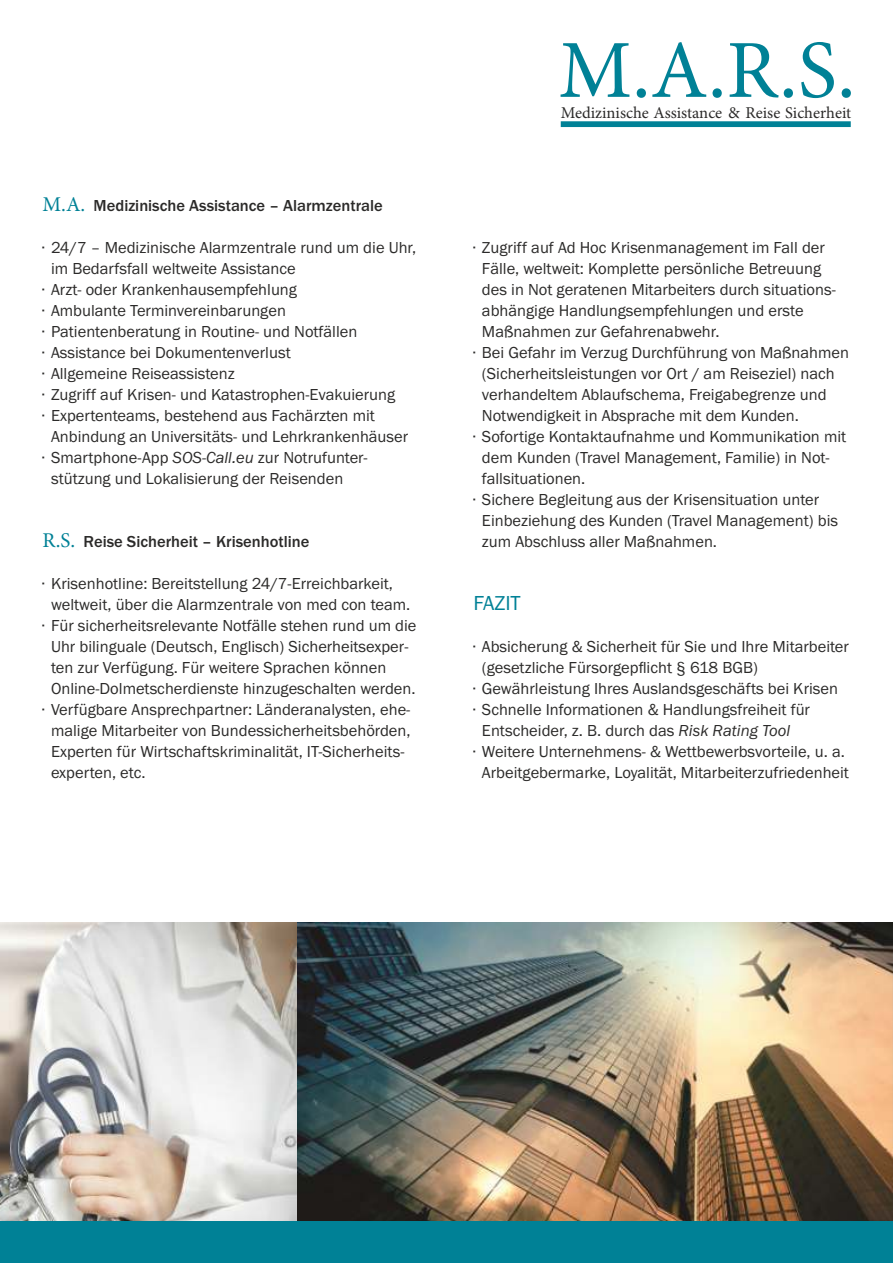
<style>
.page{position:relative;width:893px;height:1263px;background:#fff}
.page>*{position:absolute;margin:0;border:0;box-sizing:border-box;transform-origin:0 0}
.t1{font:82.5px "Minion Pro";color:#008196}
.t2{font:21px "Franklin Gothic";color:#008196}
.t3{font:16.5px "Franklin Gothic";color:#2b2a29}
.t4{font:500 16.5px "Franklin Gothic";color:#2b2a29}
.t5{font:16.5px "Minion Pro";color:#2b2a29}
.s1{font-family:"Minion Pro";font-weight:400;font-size:21px;color:#008196}
.s2{font-style:italic}
</style>
<div class="page">
<div style="left:0;top:965px;width:893px;height:298px;background:#008196"></div>
<img style="left:0;top:923px;width:893px;height:297px">
<div style="left:561px;top:121px;width:290px;height:6px;background:#008196"></div>
<p class="t4" style="left:43px;top:199px;width:342px"><span class="s1">M.A.</span> Medizinische Assistance – Alarmzentrale</p>
<p class="t3" style="left:43px;top:241px;width:375px">∙ 24/7 – Medizinische Alarmzentrale rund um die Uhr,</p>
<p class="t3" style="left:51px;top:262px;width:246px">im Bedarfsfall weltweite Assistance</p>
<p class="t3" style="left:43px;top:283px;width:256px">∙ Arzt- oder Krankenhausempfehlung</p>
<p class="t3" style="left:43px;top:304px;width:245px">∙ Ambulante Terminvereinbarungen</p>
<p class="t3" style="left:43px;top:325px;width:316px">∙ Patientenberatung in Routine- und Notfällen</p>
<p class="t3" style="left:43px;top:346px;width:250px">∙ Assistance bei Dokumentenverlust</p>
<p class="t3" style="left:43px;top:367px;width:194px">∙ Allgemeine Reiseassistenz</p>
<p class="t3" style="left:43px;top:388px;width:354px">∙ Zugriff auf Krisen- und Katastrophen-Evakuierung</p>
<p class="t3" style="left:43px;top:409px;width:334px">∙ Expertenteams, bestehend aus Fachärzten mit</p>
<p class="t3" style="left:51px;top:430px;width:359px">Anbindung an Universitäts- und Lehrkrankenhäuser</p>
<p class="t3" style="left:43px;top:451px;width:326px">∙ Smartphone-App <span class="s2">SOS-Call.eu</span> zur Notrufunter-</p>
<p class="t3" style="left:51px;top:472px;width:294px">stützung und Lokalisierung der Reisenden</p>
<p class="t4" style="left:43px;top:535px;width:268px"><span class="s1">R.S.</span> Reise Sicherheit – Krisenhotline</p>
<p class="t3" style="left:43px;top:577px;width:352px">∙ Krisenhotline: Bereitstellung 24/7-Erreichbarkeit,</p>
<p class="t3" style="left:51px;top:598px;width:361px">weltweit, über die Alarmzentrale von med con team.</p>
<p class="t3" style="left:43px;top:619px;width:376px">∙ Für sicherheitsrelevante Notfälle stehen rund um die</p>
<p class="t3" style="left:51px;top:640px;width:359px">Uhr bilinguale (Deutsch, Englisch) Sicherheitsexper-</p>
<p class="t3" style="left:51px;top:661px;width:337px">ten zur Verfügung. Für weitere Sprachen können</p>
<p class="t3" style="left:51px;top:682px;width:366px">Online-Dolmetscherdienste hinzugeschalten werden.</p>
<p class="t3" style="left:42px;top:703px;width:369px">∙ Verfügbare Ansprechpartner: Länderanalysten, ehe-</p>
<p class="t3" style="left:51px;top:724px;width:361px">malige Mitarbeiter von Bundessicherheitsbehörden,</p>
<p class="t3" style="left:51px;top:745px;width:355px">Experten für Wirtschaftskriminalität, IT-Sicherheits-</p>
<p class="t3" style="left:51px;top:766px;width:96px">experten, etc.</p>
<h1 class="t1" style="left:558px;top:37px;width:299px">M.A.R.S.</h1>
<p class="t5" style="left:561px;top:106px;width:292px">Medizinische Assistance &amp; Reise Sicherheit</p>
<p class="t3" style="left:473px;top:241px;width:353px">∙ Zugriff auf Ad Hoc Krisenmanagement im Fall der</p>
<p class="t3" style="left:482px;top:262px;width:341px">Fälle, weltweit: Komplette persönliche Betreuung</p>
<p class="t3" style="left:482px;top:283px;width:355px">des in Not geratenen Mitarbeiters durch situations-</p>
<p class="t3" style="left:482px;top:304px;width:323px">abhängige Handlungsempfehlungen und erste</p>
<p class="t3" style="left:482px;top:325px;width:239px">Maßnahmen zur Gefahrenabwehr.</p>
<p class="t3" style="left:473px;top:346px;width:377px">∙ Bei Gefahr im Verzug Durchführung von Maßnahmen</p>
<p class="t3" style="left:482px;top:367px;width:354px">(Sicherheitsleistungen vor Ort / am Reiseziel) nach</p>
<p class="t3" style="left:482px;top:388px;width:346px">verhandeltem Ablaufschema, Freigabegrenze und</p>
<p class="t3" style="left:482px;top:409px;width:318px">Notwendigkeit in Absprache mit dem Kunden.</p>
<p class="t3" style="left:473px;top:430px;width:374px">∙ Sofortige Kontaktaufnahme und Kommunikation mit</p>
<p class="t3" style="left:482px;top:451px;width:349px">dem Kunden (Travel Management, Familie) in Not-</p>
<p class="t3" style="left:482px;top:472px;width:105px">fallsituationen.</p>
<p class="t3" style="left:473px;top:493px;width:347px">∙ Sichere Begleitung aus der Krisensituation unter</p>
<p class="t3" style="left:482px;top:514px;width:358px">Einbeziehung des Kunden (Travel Management) bis</p>
<p class="t3" style="left:482px;top:535px;width:237px">zum Abschluss aller Maßnahmen.</p>
<p class="t2" style="left:473px;top:595px;width:49px">FAZIT</p>
<p class="t3" style="left:473px;top:640px;width:377px">∙ Absicherung &amp; Sicherheit für Sie und Ihre Mitarbeiter</p>
<p class="t3" style="left:482px;top:661px;width:277px">(gesetzliche Fürsorgepflicht § 618 BGB)</p>
<p class="t3" style="left:473px;top:682px;width:366px">∙ Gewährleistung Ihres Auslandsgeschäfts bei Krisen</p>
<p class="t3" style="left:473px;top:703px;width:338px">∙ Schnelle Informationen &amp; Handlungsfreiheit für</p>
<p class="t3" style="left:482px;top:724px;width:310px">Entscheider, z. B. durch das <span class="s2">Risk Rating Tool</span></p>
<p class="t3" style="left:473px;top:745px;width:373px">∙ Weitere Unternehmens- &amp; Wettbewerbsvorteile, u. a.</p>
<p class="t3" style="left:482px;top:766px;width:369px">Arbeitgebermarke, Loyalität, Mitarbeiterzufriedenheit</p>
</div>
